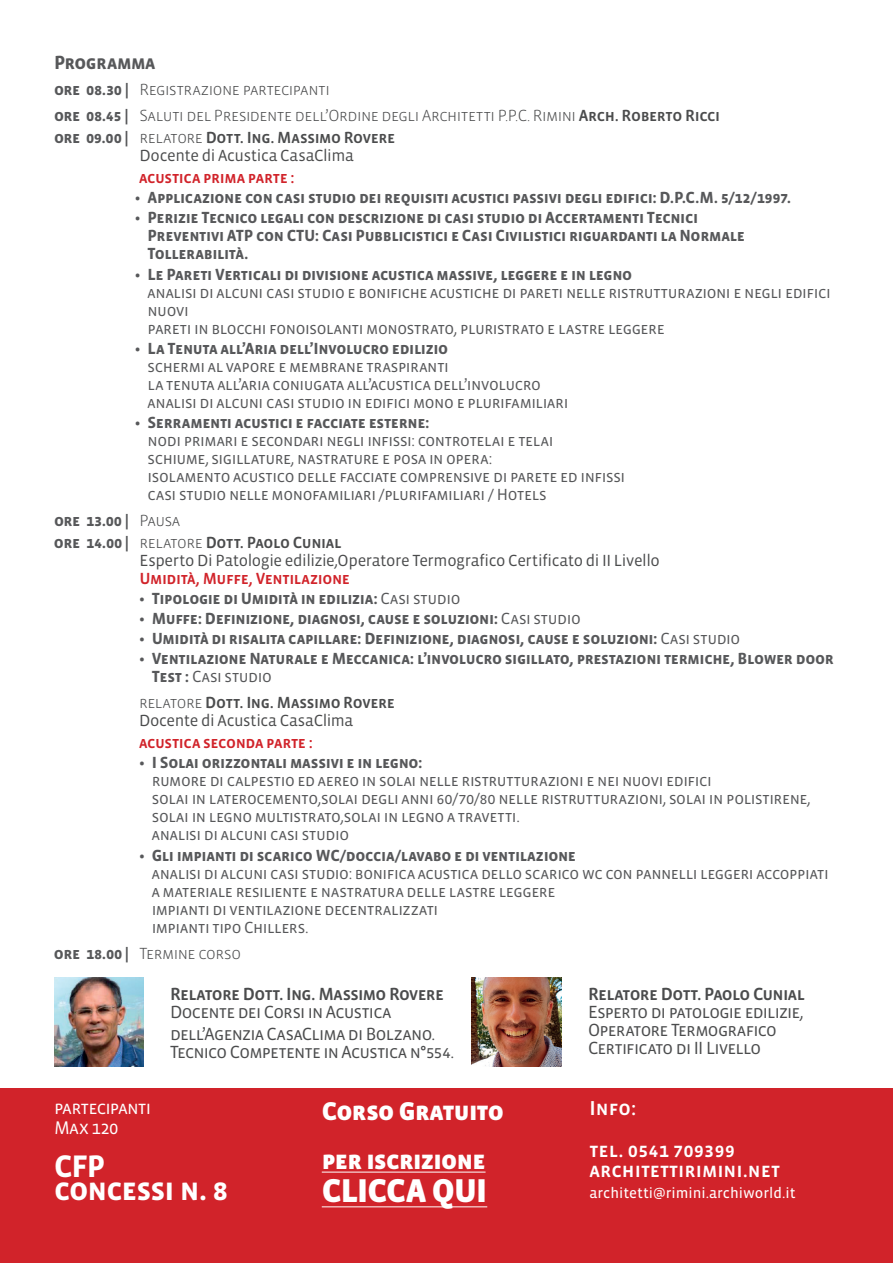
<style>
.page{position:relative;width:893px;height:1263px;background:#fff}
.page>*{position:absolute;margin:0;border:0;box-sizing:border-box;transform-origin:0 0}
.t1{font:33.75px "Vista Sans SC Black";letter-spacing:-.025em;color:#fff}
.t2{font:31.8px/22.5px "Vista Sans SC Bold";letter-spacing:-.035em;color:#fff}
.t3{font:26.25px/48.8px "Vista Sans SC Black";letter-spacing:-.025em;color:#fff}
.t4{font:20.7px/41.2px "Vista Sans SC Med";color:#fff}
.t5{font:19.5px "Vista Sans SC Bold";letter-spacing:-.025em;color:#57585a}
.t6{font:18.75px/19.8px "Vista Sans SC Book";letter-spacing:-.03em;color:#fff}
.t7{font:18px/18px "Vista Sans SC Book";letter-spacing:-.04em;color:#4b4c4d}
.t8{font:18px "Vista Sans SC Med";letter-spacing:-.035em;color:#4b4c4d}
.t9{font:16.5px/18px "Vista Sans SC Book";letter-spacing:-.025em;color:#57585a}
.t10{font:16.5px/18px "Vista Sans SC Bold";letter-spacing:-.02em;color:#57585a}
.t11{font:16.5px/25.7px "Vista Sans SC Light";letter-spacing:-.025em;color:#4b4c4d}
.t12{font:16.5px "Vista Sans";letter-spacing:-.02em;color:#4b4c4d}
.t13{font:16.5px "Vista Sans SC Med";letter-spacing:-.02em;color:#4b4c4d}
.t14{font:16.5px "Vista Sans SC Med";letter-spacing:-.025em;color:#d1232a}
.t15{font:15px "Vista Sans Reg";color:#fff}
.s1{font-family:"Vista Sans SC Bold";color:#57585a}
.s2{font-family:"Vista Sans SC Med"}
.s3{font-family:"Vista Sans SC Light"}
.s4{font-family:"Vista Sans SC Light";color:#4b4c4d}
.s5{font-family:"Vista Sans SC Book"}
.s6{font-family:"Vista Sans SC Bold"}
</style>
<div class="page">
<img style="left:54px;top:977px;width:89px;height:89px">
<img style="left:472px;top:977px;width:89px;height:89px">
<div style="left:0;top:1089px;width:893px;height:174px;background:#d1232a"></div>
<hr style="left:322px;top:1172px;width:164px;height:1px;background:#fff">
<hr style="left:322px;top:1206px;width:165px;height:1px;background:#fff">
<p class="t5" style="left:54px;top:53px;width:103px">Programma</p>
<p class="t11" style="left:54px;top:77px;width:668px"><span class="s1">ore 08.30 |</span> Registrazione partecipanti<br><span class="s1">ore 08.45 |</span> Saluti del Presidente dell’Ordine degli Architetti P.P.C. Rimini <span class="s2">Arch. Roberto Ricci</span></p>
<p class="t13" style="left:54px;top:129px;width:343px"><span class="s1">ore 09.00 |</span> <span class="s3">relatore</span> Dott. Ing. Massimo Rovere</p>
<p class="t12" style="left:140px;top:147px;width:216px">Docente di Acustica CasaClima</p>
<p class="t14" style="left:139px;top:169px;width:157px">acustica prima parte :</p>
<p class="t10" style="left:135px;top:189px;width:658px">• Applicazione con casi studio dei requisiti acustici passivi degli edifici: D.P.C.M. 5/12/1997.</p>
<p class="t10" style="left:148px;top:209px;width:599px;text-indent:-13px">• Perizie Tecnico legali con descrizione di casi studio di Accertamenti Tecnici<br>Preventivi ATP con CTU: Casi Pubblicistici e Casi Civilistici riguardanti la Normale<br>Tollerabilità.</p>
<p class="t10" style="left:135px;top:265px;width:499px">• Le Pareti Verticali di divisione acustica massive, leggere e in legno</p>
<p class="t9" style="left:148px;top:283px;width:685px">analisi di alcuni casi studio e bonifiche acustiche di pareti nelle ristrutturazioni e negli edifici nuovi<br>pareti in blocchi fonoisolanti monostrato, pluristrato e lastre leggere</p>
<p class="t10" style="left:135px;top:339px;width:315px">• La Tenuta all’Aria dell’Involucro edilizio</p>
<p class="t9" style="left:148px;top:357px;width:422px">schermi al vapore e membrane traspiranti<br>la tenuta all’aria coniugata all’acustica dell’involucro analisi di alcuni casi studio in edifici mono e plurifamiliari</p>
<p class="t10" style="left:135px;top:414px;width:296px">• Serramenti acustici e facciate esterne:</p>
<p class="t9" style="left:148px;top:432px;width:479px">nodi primari e secondari negli infissi: controtelai e telai<br>schiume, sigillature, nastrature e posa in opera:<br>isolamento acustico delle facciate comprensive di parete ed infissi casi studio nelle monofamiliari /plurifamiliari / Hotels</p>
<p class="t10" style="left:54px;top:511px;width:128px">ore 13.00 | <span class="s4">Pausa</span></p>
<p class="t13" style="left:54px;top:534px;width:289px"><span class="s1">ore 14.00 |</span> <span class="s3">relatore</span> Dott. Paolo Cunial</p>
<p class="t12" style="left:139px;top:552px;width:522px">Esperto Di Patologie edilizie,Operatore Termografico Certificato di II Livello</p>
<p class="t14" style="left:139px;top:570px;width:212px">Umidità, Muffe, Ventilazione</p>
<p class="t10" style="left:139px;top:590px;width:323px">• Tipologie di Umidità in edilizia: <span class="s5">Casi studio</span></p>
<p class="t10" style="left:139px;top:610px;width:443px">• Muffe: Definizione, diagnosi, cause e soluzioni: <span class="s5">Casi studio</span></p>
<p class="t10" style="left:139px;top:630px;width:603px">• Umidità di risalita capillare: Definizione, diagnosi, cause e soluzioni: <span class="s5">Casi studio</span></p>
<p class="t10" style="left:139px;top:650px;width:697px">• Ventilazione Naturale e Meccanica: l’involucro sigillato, prestazioni termiche, Blower door</p>
<p class="t9" style="left:152px;top:668px;width:122px"><span class="s6">Test :</span> Casi studio</p>
<p class="t13" style="left:139px;top:694px;width:257px"><span class="s3">relatore</span> Dott. Ing. Massimo Rovere</p>
<p class="t12" style="left:139px;top:712px;width:216px">Docente di Acustica CasaClima</p>
<p class="t14" style="left:139px;top:734px;width:176px">acustica seconda parte :</p>
<p class="t10" style="left:139px;top:754px;width:285px">• I Solai orizzontali massivi e in legno:</p>
<p class="t9" style="left:152px;top:772px;width:660px">rumore di calpestio ed aereo in solai nelle ristrutturazioni e nei nuovi edifici<br>solai in laterocemento,solai degli anni 60/70/80 nelle ristrutturazioni, solai in polistirene, solai in legno multistrato,solai in legno a travetti.<br>analisi di alcuni casi studio</p>
<p class="t10" style="left:139px;top:846px;width:439px">• Gli impianti di scarico WC/doccia/lavabo e di ventilazione</p>
<p class="t9" style="left:152px;top:864px;width:678px">analisi di alcuni casi studio: bonifica acustica dello scarico wc con pannelli leggeri accoppiati a materiale resiliente e nastratura delle lastre leggere<br>impianti di ventilazione decentralizzati<br>impianti tipo Chillers.</p>
<p class="t11" style="left:54px;top:941px;width:189px"><span class="s1">ore 18.00 |</span> Termine corso</p>
<p class="t8" style="left:170px;top:984px;width:275px">Relatore Dott. Ing. Massimo Rovere</p>
<p class="t7" style="left:170px;top:1001px;width:267px;line-height:22.2px">Docente dei Corsi in Acustica dell’Agenzia CasaClima di Bolzano.</p>
<p class="t7" style="left:170px;top:1043px;width:286px">Tecnico Competente in Acustica n°554.</p>
<p class="t8" style="left:588px;top:984px;width:218px">Relatore Dott. Paolo Cunial</p>
<p class="t7" style="left:588px;top:1003px;width:217px">Esperto di patologie edilizie,<br>Operatore Termografico<br>Certificato di II Livello</p>
<p class="t6" style="left:54px;top:1098px;width:99px">partecipanti<br>Max 120</p>
<h2 class="t2" style="left:54px;top:1156px;width:176px">CFP concessi n. 8</h2>
<h3 class="t3" style="left:322px;top:1087px;width:184px">Corso Gratuito per iscrizione</h3>
<h1 class="t1" style="left:322px;top:1174px;width:167px">CLICCA QUI</h1>
<p class="t4" style="left:590px;top:1088px;width:147px">Info:<br>tel. 0541 709399</p>
<p class="t4" style="left:590px;top:1150px;width:192px">architettirimini.net</p>
<p class="t15" style="left:590px;top:1185px;width:207px">architetti@rimini.archiworld.it</p>
</div>
